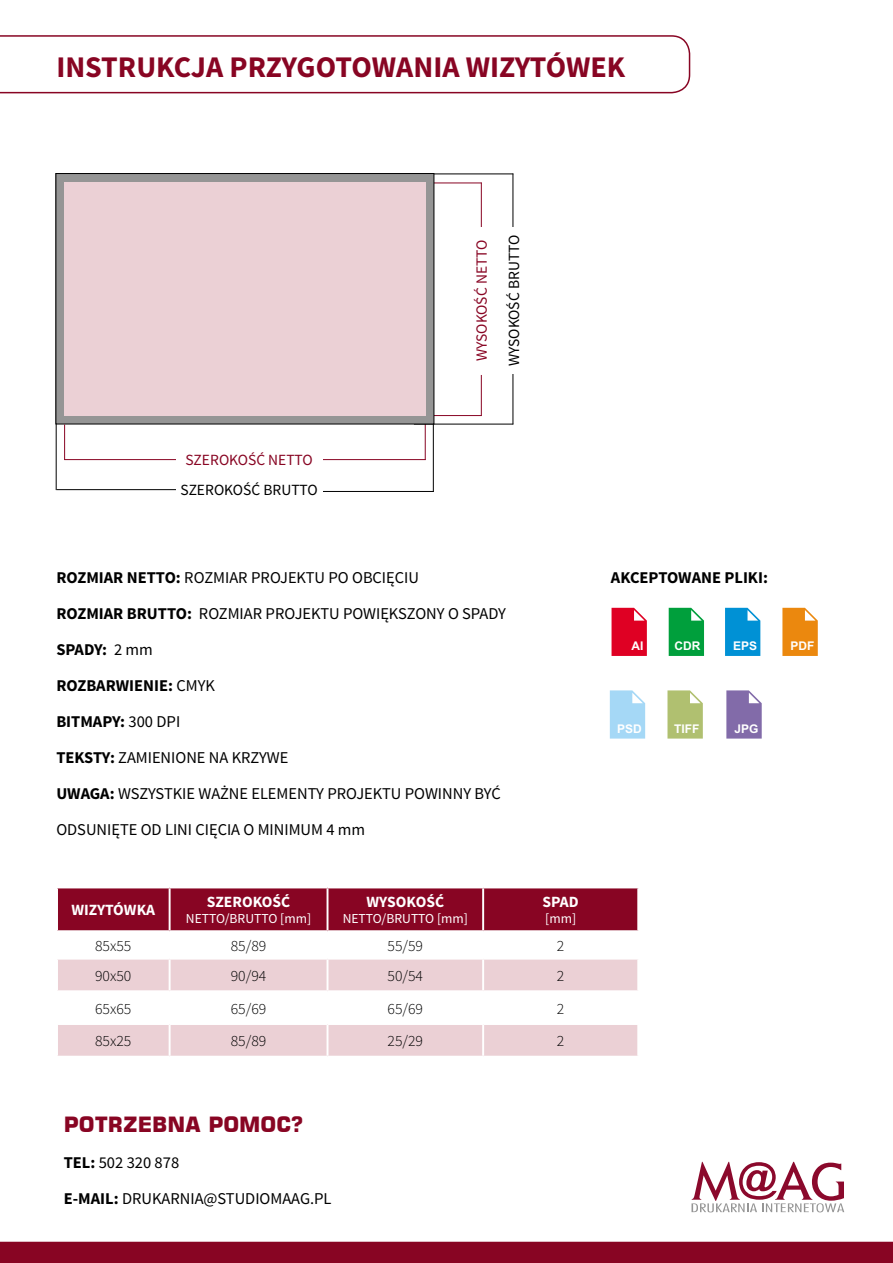
<style>
.page{position:relative;width:893px;height:1263px;background:#fff}
.page>*{position:absolute;margin:0;border:0;box-sizing:border-box;transform-origin:0 0}
.t1{font:700 30px "Source Sans Pro";color:#880523}
.t2{font:700 21px "Square 721 BT";color:#880523}
.t3{font:16.5px/36px "Source Sans Pro";color:#000}
.t4{font:700 16.5px "Source Sans Pro";color:#000}
.t5{font:300 15.6px "Source Sans Pro";color:#000}
.t6{font:700 15.6px "Source Sans Pro";color:#fff}
.t7{font:15.6px "Source Sans Pro";color:#000}
.t8{font:15.6px "Source Sans Pro";color:#880523}
.t9{font:13.65px "Source Sans Pro";color:#fff}
.t10{font:700 12px "Arial";color:#fff}
.s1{font-weight:700}
</style>
<div class="page">
<svg style="left:0;top:35px;width:690px;height:58px"></svg>
<div style="left:0;top:1242px;width:893px;height:21px;background:#880523"></div>
<svg style="left:611px;top:608px;width:36px;height:48px;background:#e21838"></svg>
<svg style="left:669px;top:608px;width:35px;height:48px;background:#14a64b"></svg>
<svg style="left:725px;top:608px;width:35px;height:48px;background:#1499d8"></svg>
<svg style="left:782px;top:608px;width:36px;height:48px;background:#ec9325"></svg>
<svg style="left:610px;top:690px;width:35px;height:48px;background:#addbf6"></svg>
<svg style="left:667px;top:690px;width:36px;height:48px;background:#b8c67f"></svg>
<svg style="left:726px;top:690px;width:36px;height:48px;background:#8f7ab2"></svg>
<svg style="left:58px;top:959px;width:579px;height:97px;fill:#ebd0d5"></svg>
<svg style="left:57px;top:887px;width:581px;height:45px;background:#911935"></svg>
<hr style="left:169px;top:959px;width:2px;height:31px;background:#fff">
<hr style="left:327px;top:959px;width:1px;height:31px;background:#fff">
<hr style="left:482px;top:959px;width:2px;height:31px;background:#fff">
<hr style="left:56px;top:990px;width:114px;height:2px;background:#fff">
<hr style="left:170px;top:990px;width:157px;height:2px;background:#fff">
<hr style="left:169px;top:992px;width:2px;height:31px;background:#fff">
<hr style="left:327px;top:990px;width:156px;height:2px;background:#fff">
<hr style="left:327px;top:992px;width:1px;height:31px;background:#fff">
<hr style="left:483px;top:990px;width:156px;height:2px;background:#fff">
<hr style="left:482px;top:992px;width:2px;height:31px;background:#fff">
<hr style="left:56px;top:1023px;width:114px;height:2px;background:#fff">
<hr style="left:170px;top:1023px;width:157px;height:2px;background:#fff">
<hr style="left:169px;top:1025px;width:2px;height:31px;background:#fff">
<hr style="left:327px;top:1023px;width:156px;height:2px;background:#fff">
<hr style="left:327px;top:1025px;width:1px;height:31px;background:#fff">
<hr style="left:483px;top:1023px;width:156px;height:2px;background:#fff">
<hr style="left:482px;top:1025px;width:2px;height:31px;background:#fff">
<hr style="left:414px;top:183px;width:68px;height:1px;background:#880523">
<hr style="left:426px;top:415px;width:56px;height:1px;background:#880523">
<hr style="left:425px;top:415px;width:1px;height:45px;background:#880523">
<hr style="left:433px;top:423px;width:1px;height:69px;background:#000">
<hr style="left:56px;top:422px;width:1px;height:68px;background:#000">
<hr style="left:414px;top:173px;width:99px;height:1px;background:#000">
<hr style="left:414px;top:424px;width:99px;height:1px;background:#000">
<div style="left:56px;top:174px;width:378px;height:250px;background:#959595"></div>
<div style="left:56px;top:173px;width:378px;height:251px;border:1px solid #000"></div>
<hr style="left:64px;top:424px;width:1px;height:36px;background:#880523">
<div style="left:64px;top:182px;width:361px;height:233px;background:#ebd0d5"></div>
<hr style="left:481px;top:183px;width:1px;height:50px;background:#880523">
<hr style="left:513px;top:174px;width:1px;height:59px;background:#000">
<hr style="left:481px;top:375px;width:1px;height:41px;background:#880523">
<hr style="left:513px;top:374px;width:1px;height:50px;background:#000">
<hr style="left:57px;top:489px;width:130px;height:1px;background:#000">
<hr style="left:309px;top:491px;width:125px;height:1px;background:#000">
<div style="left:469px;top:227px;width:23px;height:147px;background:#fff"></div>
<div style="left:502px;top:227px;width:23px;height:147px;background:#fff"></div>
<hr style="left:306px;top:459px;width:120px;height:1px;background:#880523">
<hr style="left:64px;top:459px;width:123px;height:1px;background:#880523">
<div style="left:176px;top:448px;width:146px;height:23px;background:#fff"></div>
<div style="left:176px;top:478px;width:146px;height:23px;background:#fff"></div>
<svg style="left:691px;top:1162px;width:153px;height:50px"></svg>
<h1 class="t1" style="left:56px;top:48px;width:570px">INSTRUKCJA PRZYGOTOWANIA WIZYTÓWEK</h1>
<p class="t8" style="left:472px;top:361px;width:123px;rotate:-90deg">WYSOKOŚĆ NETTO</p>
<p class="t7" style="left:504px;top:366px;width:133px;rotate:-90deg">WYSOKOŚĆ BRUTTO</p>
<p class="t8" style="left:185px;top:450px;width:129px">SZEROKOŚĆ NETTO</p>
<p class="t7" style="left:180px;top:480px;width:139px">SZEROKOŚĆ BRUTTO</p>
<p class="t3" style="left:56px;top:560px;width:451px"><span class="s1">ROZMIAR NETTO:</span> ROZMIAR PROJEKTU PO OBCIĘCIU<br><span class="s1">ROZMIAR BRUTTO:</span> ROZMIAR PROJEKTU POWIĘKSZONY O SPADY <span class="s1">SPADY:</span> 2 mm<br><span class="s1">ROZBARWIENIE:</span> CMYK<br><span class="s1">BITMAPY:</span> 300 DPI<br><span class="s1">TEKSTY:</span> ZAMIENIONE NA KRZYWE<br><span class="s1">UWAGA:</span> WSZYSTKIE WAŻNE ELEMENTY PROJEKTU POWINNY BYĆ ODSUNIĘTE OD LINI CIĘCIA O MINIMUM 4 mm</p>
<p class="t6" style="left:72px;top:900px;width:85px">WIZYTÓWKA</p>
<p class="t6" style="left:207px;top:892px;width:85px">SZEROKOŚĆ</p>
<p class="t9" style="left:186px;top:910px;width:127px">NETTO/BRUTTO [mm]</p>
<p class="t6" style="left:367px;top:892px;width:79px">WYSOKOŚĆ</p>
<p class="t9" style="left:343px;top:910px;width:127px">NETTO/BRUTTO [mm]</p>
<p class="t6" style="left:543px;top:892px;width:38px">SPAD</p>
<p class="t9" style="left:545px;top:910px;width:32px">[mm]</p>
<p class="t5" style="left:95px;top:936px;width:38px">85x55</p>
<p class="t5" style="left:231px;top:936px;width:37px">85/89</p>
<p class="t5" style="left:388px;top:936px;width:37px">55/59</p>
<p class="t5" style="left:557px;top:936px;width:9px">2</p>
<p class="t5" style="left:95px;top:966px;width:38px">90x50</p>
<p class="t5" style="left:231px;top:966px;width:37px">90/94</p>
<p class="t5" style="left:388px;top:966px;width:37px">50/54</p>
<p class="t5" style="left:557px;top:966px;width:9px">2</p>
<p class="t5" style="left:95px;top:999px;width:38px">65x65</p>
<p class="t5" style="left:231px;top:999px;width:37px">65/69</p>
<p class="t5" style="left:388px;top:999px;width:37px">65/69</p>
<p class="t5" style="left:557px;top:999px;width:9px">2</p>
<p class="t5" style="left:95px;top:1031px;width:38px">85x25</p>
<p class="t5" style="left:231px;top:1031px;width:37px">85/89</p>
<p class="t5" style="left:388px;top:1031px;width:37px">25/29</p>
<p class="t5" style="left:557px;top:1031px;width:9px">2</p>
<p class="t2" style="left:64px;top:1112px;width:241px">POTRZEBNA POMOC?</p>
<p class="t3" style="left:64px;top:1145px;width:269px"><span class="s1">TEL:</span> 502 320 878<br><span class="s1">E-MAIL:</span> DRUKARNIA@STUDIOMAAG.PL</p>
<p class="t4" style="left:611px;top:567px;width:159px">AKCEPTOWANE PLIKI:</p>
<p class="t10" style="left:631px;top:639px;width:13px">AI</p>
<p class="t10" style="left:674px;top:639px;width:27px">CDR</p>
<p class="t10" style="left:733px;top:639px;width:25px">EPS</p>
<p class="t10" style="left:790px;top:639px;width:25px">PDF</p>
<p class="t10" style="left:617px;top:721px;width:26px">PSD</p>
<p class="t10" style="left:674px;top:721px;width:27px">TIFF</p>
<p class="t10" style="left:734px;top:721px;width:25px">JPG</p>
</div>
